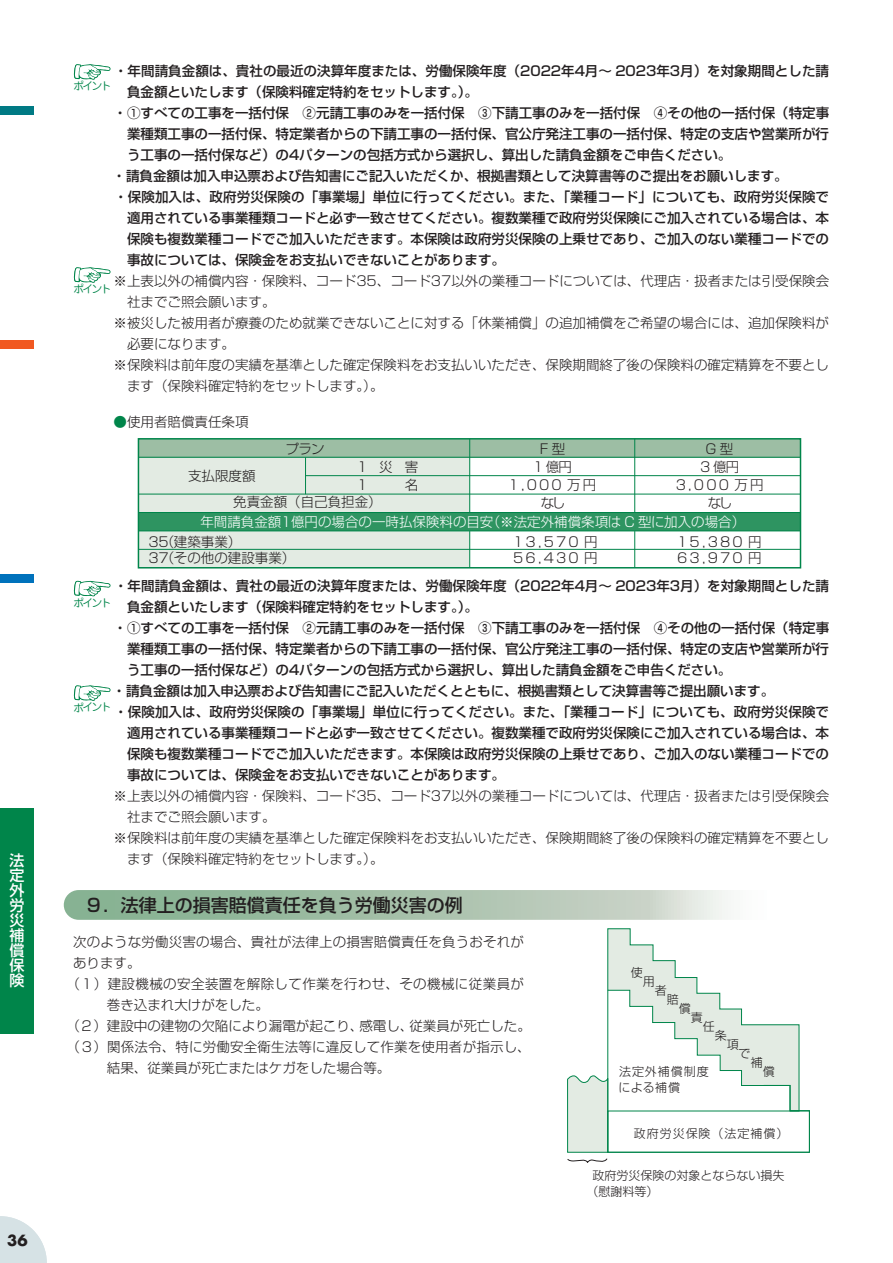
<style>
.page{position:relative;width:893px;height:1263px;background:#fff}
.page>*{position:absolute;margin:0;border:0;box-sizing:border-box;transform-origin:0 0}
.t1{font:500 18px "Shin Go Pr 6 N";color:#231f20}
.t2{font:500 15px/15px "Shin Go Pr 6 N";color:#fff;text-align:justify}
.t3{font:700 15px "Futura";color:#231f20}
.t4{font:500 13.5px "Shin Go Pr 6 N";color:#231f20}
.t5{font:300 13.5px/18.1px "Shin Go Pr 6 N";color:#231f20;text-align:center}
.t6{font:300 13.5px "Shin Go Pr 6 N";color:#fff}
.t7{font:300 13.5px "Shin Go Pr 6 N";letter-spacing:.03em;color:#231f20}
.t8{font:300 13.5px/16.6px "Shin Go Pr 6 N";letter-spacing:.16em;color:#231f20}
.t9{font:300 12px/9px "Shin Go Pr 6 N";letter-spacing:.005em;color:#231f20}
.t10{font:300 12px/16.5px "Shin Go Pr 6 N";letter-spacing:.08em;color:#231f20}
.t11{font:10.65px "Jun 201 Pro";color:#00854a}
.s1{color:#00854a}
</style>
<div class="page">
<div style="left:0;top:340px;width:34px;height:9px;background:#f15921"></div>
<div style="left:0;top:106px;width:34px;height:9px;background:#007a84"></div>
<div style="left:0;top:574px;width:34px;height:9px;background:#0072bc"></div>
<div style="left:0;top:808px;width:34px;height:225px;background:#00854a"></div>
<svg style="left:0;top:1216px;width:47px;height:47px"></svg>
<div style="left:138px;top:457px;width:332px;height:55px;background:#e3ebe3"></div>
<div style="left:138px;top:531px;width:332px;height:37px;background:#e3ebe3"></div>
<div style="left:138px;top:439px;width:662px;height:18px;background:#9dbea4"></div>
<div style="left:138px;top:512px;width:662px;height:19px;background:#2e9461"></div>
<div style="left:138px;top:438px;width:663px;height:130px;border:2px solid #00854a"></div>
<hr style="left:138px;top:457px;width:662px;height:1px;background:#00854a">
<hr style="left:305px;top:475px;width:495px;height:1px;background:#00854a">
<hr style="left:138px;top:494px;width:662px;height:1px;background:#00854a">
<hr style="left:138px;top:512px;width:662px;height:1px;background:#00854a">
<hr style="left:138px;top:531px;width:662px;height:1px;background:#00854a">
<hr style="left:138px;top:549px;width:662px;height:1px;background:#00854a">
<hr style="left:305px;top:457px;width:1px;height:37px;background:#00854a">
<hr style="left:469px;top:439px;width:1px;height:74px;background:#00854a">
<hr style="left:469px;top:531px;width:1px;height:37px;background:#00854a">
<hr style="left:634px;top:439px;width:1px;height:74px;background:#00854a">
<hr style="left:634px;top:531px;width:1px;height:37px;background:#00854a">
<svg style="left:73px;top:685px;width:38px;height:16px"></svg>
<svg style="left:73px;top:580px;width:38px;height:17px"></svg>
<svg style="left:73px;top:64px;width:38px;height:16px"></svg>
<svg style="left:73px;top:267px;width:38px;height:16px"></svg>
<svg style="left:567px;top:928px;width:243px;height:235px"></svg>
<svg style="left:64px;top:890px;width:664px;height:30px;background:#abc4af"></svg>
<p class="t2" style="left:10px;top:852px;width:16px">法定外労災補償保険</p>
<p class="t3" style="left:7px;top:1230px;width:22px">36</p>
<p class="t4" style="left:114px;top:60px;width:716px">・年間請負金額は、貴社の最近の決算年度または、労働保険年度（2022年4月〜 2023年3月）を対象期間とした請</p>
<p class="t4" style="left:127px;top:81px;width:352px">負金額といたします（保険料確定特約をセットします。）。</p>
<p class="t4" style="left:114px;top:102px;width:717px">・①すべての工事を一括付保　②元請工事のみを一括付保　③下請工事のみを一括付保　④その他の一括付保（特定事</p>
<p class="t4" style="left:127px;top:123px;width:703px">業種類工事の一括付保、特定業者からの下請工事の一括付保、官公庁発注工事の一括付保、特定の支店や営業所が行</p>
<p class="t4" style="left:127px;top:144px;width:606px">う工事の一括付保など）の4パターンの包括方式から選択し、算出した請負金額をご申告ください。</p>
<p class="t4" style="left:113px;top:165px;width:676px">・請負金額は加入申込票および告知書にご記入いただくか、根拠書類として決算書等のご提出をお願いします。</p>
<p class="t4" style="left:114px;top:186px;width:716px">・保険加入は、政府労災保険の「事業場」単位に行ってください。また、「業種コード」についても、政府労災保険で</p>
<p class="t4" style="left:127px;top:207px;width:703px">適用されている事業種類コードと必ず一致させてください。複数業種で政府労災保険にご加入されている場合は、本</p>
<p class="t4" style="left:127px;top:228px;width:703px">保険も複数業種コードでご加入いただきます。本保険は政府労災保険の上乗せであり、ご加入のない業種コードでの</p>
<p class="t4" style="left:127px;top:249px;width:379px">事故については、保険金をお支払いできないことがあります。</p>
<p class="t5" style="left:114px;top:270px;width:717px">※上表以外の補償内容・保険料、コード35、コード37以外の業種コードについては、代理店・扱者または引受保険会</p>
<p class="t5" style="left:127px;top:291px;width:150px">社までご照会願います。</p>
<p class="t5" style="left:114px;top:312px;width:717px">※被災した被用者が療養のため就業できないことに対する「休業補償」の追加補償をご希望の場合には、追加保険料が</p>
<p class="t5" style="left:127px;top:333px;width:109px">必要になります。</p>
<p class="t5" style="left:114px;top:354px;width:717px">※保険料は前年度の実績を基準とした確定保険料をお支払いいただき、保険期間終了後の保険料の確定精算を不要とし</p>
<p class="t5" style="left:127px;top:375px;width:258px">ます（保険料確定特約をセットします。）。</p>
<p class="t11" style="left:73px;top:78px;width:40px;rotate:-1deg">ポイント</p>
<p class="t11" style="left:73px;top:281px;width:40px;rotate:-1deg">ポイント</p>
<p class="t5" style="left:114px;top:412px;width:136px"><span class="s1">●</span>使用者賠償責任条項</p>
<p class="t5" style="left:286px;top:438px;width:41px">プラン</p>
<p class="t5" style="left:540px;top:439px;width:27px">F型</p>
<p class="t5" style="left:705px;top:439px;width:29px">G型</p>
<p class="t5" style="left:357px;top:457px;width:63px">1　災　害</p>
<p class="t5" style="left:509px;top:457px;width:89px">1 億円<br>1,000 万円なし</p>
<p class="t5" style="left:676px;top:457px;width:89px">3 億円<br>3,000 万円</p>
<p class="t5" style="left:188px;top:466px;width:69px">支払限度額</p>
<p class="t5" style="left:233px;top:492px;width:150px">免責金額（自己負担金）</p>
<p class="t5" style="left:708px;top:493px;width:26px">なし</p>
<p class="t5" style="left:148px;top:532px;width:148px;line-height:16.6px;text-align:left">35（建築事業）<br>37（その他の建設事業）</p>
<p class="t8" style="left:513px;top:532px;width:86px">13,570 円<br>56,430 円</p>
<p class="t8" style="left:677px;top:532px;width:86px">15,380 円<br>63,970 円</p>
<p class="t6" style="left:200px;top:511px;width:546px">年間請負金額１億円の場合の一時払保険料の目安（※法定外補償条項は C 型に加入の場合）</p>
<p class="t4" style="left:114px;top:574px;width:716px">・年間請負金額は、貴社の最近の決算年度または、労働保険年度（2022年4月〜 2023年3月）を対象期間とした請</p>
<p class="t4" style="left:127px;top:595px;width:352px">負金額といたします（保険料確定特約をセットします。）。</p>
<p class="t4" style="left:114px;top:616px;width:717px">・①すべての工事を一括付保　②元請工事のみを一括付保　③下請工事のみを一括付保　④その他の一括付保（特定事</p>
<p class="t4" style="left:127px;top:638px;width:703px">業種類工事の一括付保、特定業者からの下請工事の一括付保、官公庁発注工事の一括付保、特定の支店や営業所が行</p>
<p class="t4" style="left:127px;top:659px;width:606px">う工事の一括付保など）の4パターンの包括方式から選択し、算出した請負金額をご申告ください。</p>
<p class="t4" style="left:113px;top:680px;width:663px">・請負金額は加入申込票および告知書にご記入いただくとともに、根拠書類として決算書等ご提出願います。</p>
<p class="t4" style="left:114px;top:701px;width:716px">・保険加入は、政府労災保険の「事業場」単位に行ってください。また、「業種コード」についても、政府労災保険で</p>
<p class="t4" style="left:127px;top:722px;width:703px">適用されている事業種類コードと必ず一致させてください。複数業種で政府労災保険にご加入されている場合は、本</p>
<p class="t4" style="left:127px;top:743px;width:703px">保険も複数業種コードでご加入いただきます。本保険は政府労災保険の上乗せであり、ご加入のない業種コードでの</p>
<p class="t4" style="left:127px;top:764px;width:379px">事故については、保険金をお支払いできないことがあります。</p>
<p class="t5" style="left:114px;top:785px;width:717px">※上表以外の補償内容・保険料、コード35、コード37以外の業種コードについては、代理店・扱者または引受保険会</p>
<p class="t5" style="left:127px;top:806px;width:150px">社までご照会願います。</p>
<p class="t5" style="left:114px;top:827px;width:717px">※保険料は前年度の実績を基準とした確定保険料をお支払いいただき、保険期間終了後の保険料の確定精算を不要とし</p>
<p class="t5" style="left:127px;top:848px;width:258px">ます（保険料確定特約をセットします。）。</p>
<p class="t11" style="left:73px;top:595px;width:40px;rotate:-1deg">ポイント</p>
<p class="t11" style="left:73px;top:699px;width:40px;rotate:-1deg">ポイント</p>
<h1 class="t1" style="left:67px;top:890px;width:398px">　９．法律上の損害賠償責任を負う労働災害の例</h1>
<p class="t5" style="left:73px;top:931px;width:452px">次のような労働災害の場合、貴社が法律上の損害賠償責任を負うおそれが</p>
<p class="t5" style="left:73px;top:952px;width:69px">あります。</p>
<p class="t7" style="left:66px;top:972px;width:459px">（１）建設機械の安全装置を解除して作業を行わせ、その機械に従業員が</p>
<p class="t5" style="left:107px;top:994px;width:163px">巻き込まれ大けがをした。</p>
<p class="t5" style="left:66px;top:1015px;width:466px">（２）建設中の建物の欠陥により漏電が起こり、感電し、従業員が死亡した。</p>
<p class="t5" style="left:66px;top:1036px;width:466px">（３）関係法令、特に労働安全衛生法等に違反して作業を使用者が指示し、</p>
<p class="t5" style="left:107px;top:1057px;width:285px">結果、従業員が死亡またはケガをした場合等。</p>
<p class="t9" style="left:631px;top:966px;width:25px">使　用</p>
<p class="t9" style="left:631px;top:1056px;width:145px">　　　　　　　　　　補　　　　　　　　　　　償</p>
<p class="t10" style="left:619px;top:1062px;width:92px">法定外補償制度による補償</p>
<p class="t10" style="left:634px;top:1124px;width:156px">政府労災保険（法定補償）</p>
<p class="t9" style="left:586px;top:1166px;width:200px;line-height:16.5px;text-indent:6px">政府労災保険の対象とならない損失（慰謝料等）</p>
</div>
